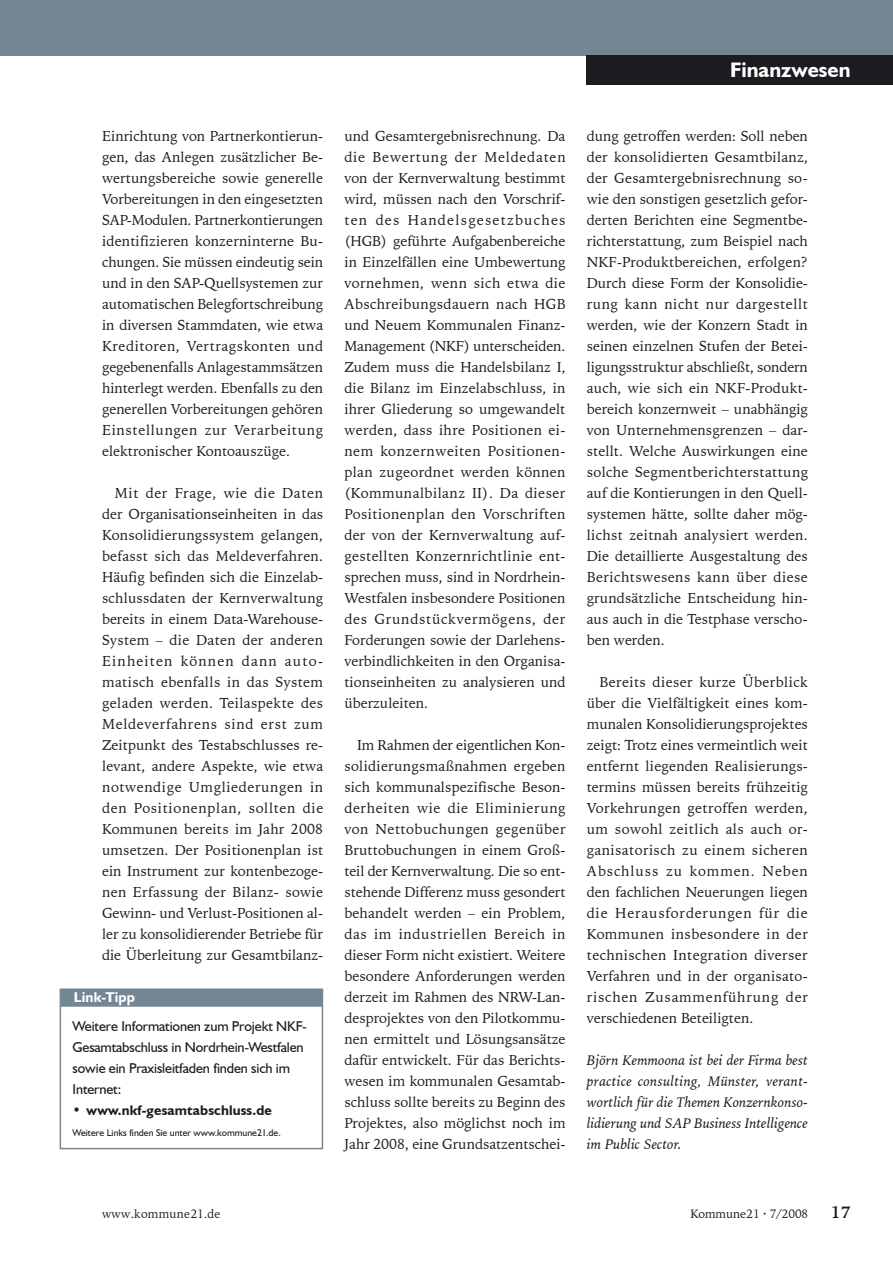
<style>
.page{position:relative;width:893px;height:1263px;background:#fff}
.page>*{position:absolute;margin:0;border:0;box-sizing:border-box;transform-origin:0 0}
.Kolumnentitel_rb{font:700 21px "Humanist 521 BT";color:#fff}
.t1{font:700 16.5px "Iowan Old Style BT";color:#1b1c20}
.Text_mit_Einzug_und_Abstand_vor_Absatz{font:14.25px/21px "Iowan Old Style BT";color:#1b1c20;text-align:justify}
.Text_ohne_Einzug{font:italic 14.25px/21px "Iowan Old Style BT";color:#1b1c20;text-align:justify}
.Inhaltsverzeichnis_Rubrik_Blau{font:14.25px/21px "Humanist 521 BT";letter-spacing:-.01em;color:#1b1c20}
.Links-Tipps_Gelb{font:700 14.25px "Humanist 521 BT";letter-spacing:.01em;color:#fff}
.Inhaltsverzeichnis_Rubrik_Blau-2{font:700 13.95px "Humanist 521 BT";letter-spacing:.01em;color:#1b1c20}
.t2{font:12px "Iowan Old Style BT";letter-spacing:.01em;color:#1b1c20}
.Inhaltsverzeichnis_Rubrik_Blau-3{font:9.75px "Humanist 521 BT";color:#1b1c20}
.s1{font-weight:400;font-size:14.25px}
</style>
<div class="page">
<div style="left:0;top:0;width:893px;height:55px;background:#738694"></div>
<div style="left:587px;top:55px;width:306px;height:30px;background:#1b1c20"></div>
<div style="left:61px;top:989px;width:261px;height:18px;background:#738694"></div>
<div style="left:60px;top:989px;width:263px;height:160px;border:2px solid #738694"></div>
<p class="Kolumnentitel_rb" style="left:730px;top:57px;width:122px">Finanzwesen</p>
<p class="Text_mit_Einzug_und_Abstand_vor_Absatz" style="left:102px;top:126px;width:223px">Einrichtung von Partnerkontierun&shy;gen, das Anlegen zusätzlicher Be&shy;wertungsbereiche sowie generelle Vorbereitungen in den eingesetzten SAP-Modulen. Partnerkontierungen identifizieren konzerninterne Bu&shy;chungen. Sie müssen eindeutig sein und in den SAP-Quellsystemen zur automatischen Belegfortschreibung in diversen Stammdaten, wie etwa Kreditoren, Vertragskonten und gegebenenfalls Anlagestammsätzen hinterlegt werden. Ebenfalls zu den generellen Vorbereitungen gehören Einstellungen zur Verarbeitung elektronischer Kontoauszüge.</p>
<p class="Text_mit_Einzug_und_Abstand_vor_Absatz" style="left:102px;top:483px;width:223px;text-indent:13px">Mit der Frage, wie die Daten der Organisationseinheiten in das Konsolidierungssystem gelangen, befasst sich das Meldeverfahren.<br>Häufig befinden sich die Einzelab&shy;schlussdaten der Kernverwaltung bereits in einem Data-Warehouse-System – die Daten der anderen Einheiten können dann auto&shy;matisch ebenfalls in das System geladen werden. Teilaspekte des Meldeverfahrens sind erst zum Zeitpunkt des Testabschlusses re&shy;levant, andere Aspekte, wie etwa notwendige Umgliederungen in den Positionenplan, sollten die Kommunen bereits im Jahr 2008 umsetzen. Der Positionenplan ist ein Instrument zur kontenbezoge&shy;nen Erfassung der Bilanz- sowie Gewinn- und Verlust-Positionen al&shy;ler zu konsolidierender Betriebe für die Überleitung zur Gesamtbilanz-</p>
<p class="Links-Tipps_Gelb" style="left:74px;top:988px;width:63px">Link-Tipp</p>
<p class="Inhaltsverzeichnis_Rubrik_Blau" style="left:73px;top:1015px;width:236px">Weitere Informationen zum Projekt NKF-Gesamtabschluss in Nordrhein-Westfalen sowie ein Praxisleitfaden finden sich im Internet:</p>
<p class="Inhaltsverzeichnis_Rubrik_Blau-2" style="left:73px;top:1101px;width:201px"><span class="s1">•</span> www.nkf-gesamtabschluss.de</p>
<p class="Inhaltsverzeichnis_Rubrik_Blau-3" style="left:73px;top:1126px;width:210px">Weitere Links finden Sie unter www.kommune21.de.</p>
<p class="Text_mit_Einzug_und_Abstand_vor_Absatz" style="left:344px;top:126px;width:223px">und Gesamtergebnisrechnung. Da die Bewertung der Meldedaten von der Kernverwaltung bestimmt wird, müssen nach den Vorschrif&shy;ten des Handelsgesetzbuches (HGB) geführte Aufgabenbereiche in Einzelfällen eine Umbewertung vornehmen, wenn sich etwa die Abschreibungsdauern nach HGB und Neuem Kommunalen Finanz-Management (NKF) unterscheiden.<br>Zudem muss die Handelsbilanz I, die Bilanz im Einzelabschluss, in ihrer Gliederung so umgewandelt werden, dass ihre Positionen ei&shy;nem konzernweiten Positionen&shy;plan zugeordnet werden können (Kommunalbilanz II). Da dieser Positionenplan den Vorschriften der von der Kernverwaltung auf&shy;gestellten Konzernrichtlinie ent&shy;sprechen muss, sind in Nordrhein-Westfalen insbesondere Positionen des Grundstückvermögens, der Forderungen sowie der Darlehens&shy;verbindlichkeiten in den Organisa&shy;tionseinheiten zu analysieren und überzuleiten.</p>
<p class="Text_mit_Einzug_und_Abstand_vor_Absatz" style="left:344px;top:735px;width:223px;text-indent:13px">Im Rahmen der eigentlichen Kon&shy;solidierungsmaßnahmen ergeben sich kommunalspezifische Beson&shy;derheiten wie die Eliminierung von Nettobuchungen gegenüber Bruttobuchungen in einem Groß&shy;teil der Kernverwaltung. Die so ent&shy;stehende Differenz muss gesondert behandelt werden – ein Problem, das im industriellen Bereich in dieser Form nicht existiert. Weitere besondere Anforderungen werden derzeit im Rahmen des NRW-Lan&shy;desprojektes von den Pilotkommu&shy;nen ermittelt und Lösungsansätze dafür entwickelt. Für das Berichts&shy;wesen im kommunalen Gesamtab&shy;schluss sollte bereits zu Beginn des Projektes, also möglichst noch im Jahr 2008, eine Grundsatzentschei-</p>
<p class="Text_mit_Einzug_und_Abstand_vor_Absatz" style="left:587px;top:126px;width:223px">dung getroffen werden: Soll neben der konsolidierten Gesamtbilanz, der Gesamtergebnisrechnung so&shy;wie den sonstigen gesetzlich gefor&shy;derten Berichten eine Segmentbe&shy;richterstattung, zum Beispiel nach NKF-Produktbereichen, erfolgen?<br>Durch diese Form der Konsolidie&shy;rung kann nicht nur dargestellt werden, wie der Konzern Stadt in seinen einzelnen Stufen der Betei&shy;ligungsstruktur abschließt, sondern auch, wie sich ein NKF-Produkt&shy;bereich konzernweit – unabhängig von Unternehmensgrenzen – dar&shy;stellt. Welche Auswirkungen eine solche Segmentberichterstattung auf die Kontierungen in den Quell&shy;systemen hätte, sollte daher mög&shy;lichst zeitnah analysiert werden.<br>Die detaillierte Ausgestaltung des Berichtswesens kann über diese grundsätzliche Entscheidung hin&shy;aus auch in die Testphase verscho&shy;ben werden.</p>
<p class="Text_mit_Einzug_und_Abstand_vor_Absatz" style="left:587px;top:672px;width:223px;text-indent:13px">Bereits dieser kurze Überblick über die Vielfältigkeit eines kom&shy;munalen Konsolidierungsprojektes zeigt: Trotz eines vermeintlich weit entfernt liegenden Realisierungs&shy;termins müssen bereits frühzeitig Vorkehrungen getroffen werden, um sowohl zeitlich als auch or&shy;ganisatorisch zu einem sicheren Abschluss zu kommen. Neben den fachlichen Neuerungen liegen die Herausforderungen für die Kommunen insbesondere in der technischen Integration diverser Verfahren und in der organisato&shy;rischen Zusammenführung der verschiedenen Beteiligten.</p>
<p class="Text_ohne_Einzug" style="left:587px;top:1050px;width:223px">Björn Kemmoona ist bei der Firma best practice consulting, Münster, verant&shy;wortlich für die Themen Konzernkonso&shy;lidierung und SAP Business Intelligence im Public Sector.</p>
<p class="t2" style="left:102px;top:1206px;width:120px">www.kommune21.de</p>
<p class="t2" style="left:690px;top:1206px;width:119px">Kommune21 · 7/2008</p>
<p class="t1" style="left:831px;top:1202px;width:21px">17</p>
</div>
